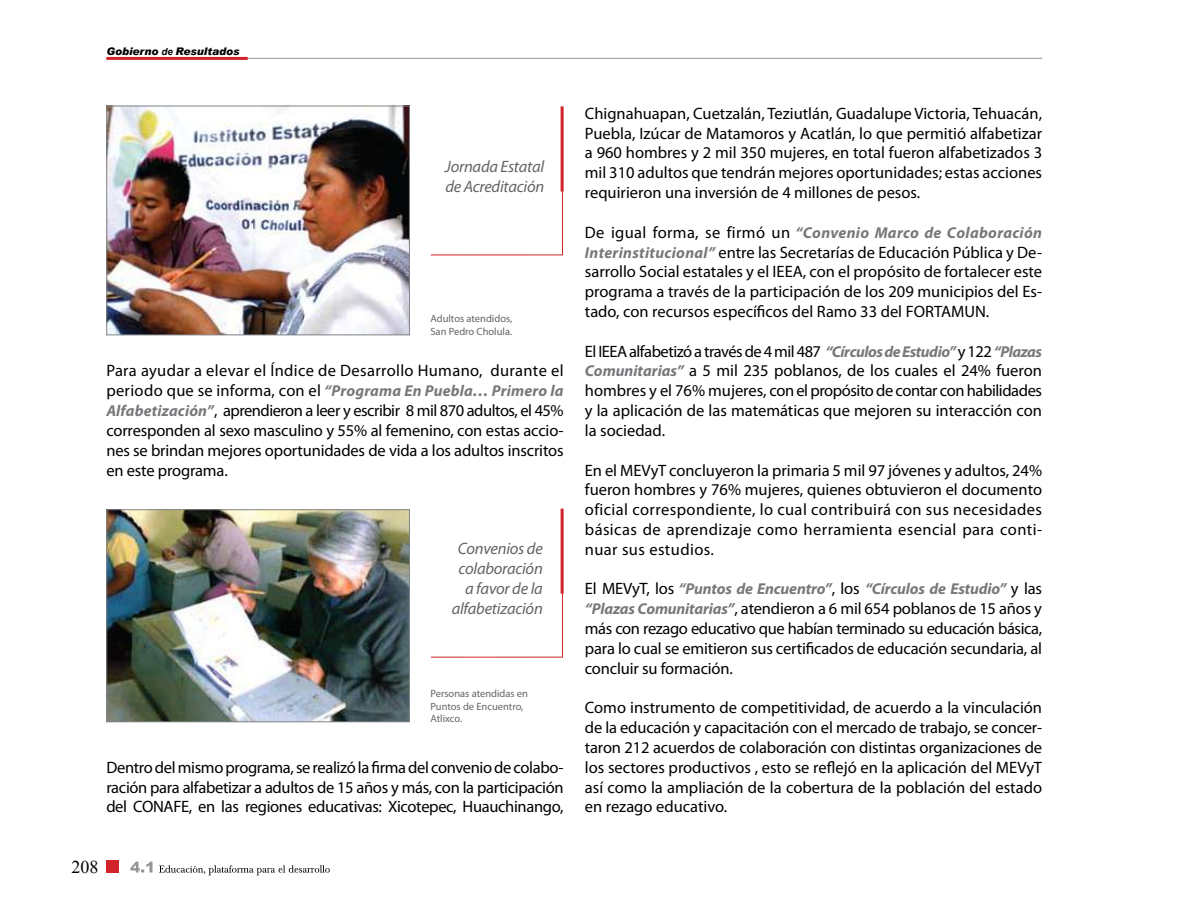
<style>
.page{position:relative;width:1191px;height:915px;background:#fff}
.page>*{position:absolute;margin:0;border:0;box-sizing:border-box;transform-origin:0 0}
.t1{font:18px "Times New Roman";color:#000}
.t2{font:16.5px/19.8px "Myriad Pro";color:#000;text-align:justify}
.t3{font:italic 16.5px/19.8px "Myriad Pro";letter-spacing:-.015em;color:#636467;text-align:right}
.t4{font:16.5px "Myriad Pro";letter-spacing:.02em;color:#000}
.t5{font:italic 700 15.75px "Myriad Pro";letter-spacing:.01em;color:#77787b}
.t6{font:italic 700 15.75px "Myriad Pro";letter-spacing:-.01em;color:#77787b}
.t7{font:10.5px/12.6px "Myriad Pro";color:#636467}
.t8{font:italic 900 10.5px "Arial";color:#000}
.s1{font-weight:700;font-size:9.75px}
.s2{font-weight:400;font-style:normal;font-size:16.5px;color:#000}
.s3{font-weight:700;font-style:italic;font-size:15.75px;color:#77787b}
.s4{font-family:"Myriad"}
</style>
<div class="page">
<div style="left:106px;top:860px;width:12px;height:12px;background:#d2232a"></div>
<hr style="left:106px;top:57px;width:142px;height:3px;background:#d2232a">
<hr style="left:248px;top:58px;width:794px;height:1px;background:#939598">
<svg style="left:159px;top:865px;width:171px;height:10px"></svg>
<svg style="left:130px;top:861px;width:22px;height:11px"></svg>
<img style="left:108px;top:511px;width:300px;height:209px">
<div style="left:106px;top:509px;width:304px;height:213px;border:1px solid #808285"></div>
<img style="left:108px;top:108px;width:300px;height:225px">
<div style="left:106px;top:106px;width:304px;height:229px;border:1px solid #808285"></div>
<svg style="left:430px;top:191px;width:133px;height:64px"></svg>
<hr style="left:560px;top:106px;width:3px;height:85px;background:#d2232a">
<svg style="left:431px;top:593px;width:132px;height:64px"></svg>
<hr style="left:560px;top:508px;width:3px;height:85px;background:#d2232a">
<p class="t8" style="left:106px;top:44px;width:135px">Gobierno <span class="s1">de</span> Resultados</p>
<p class="t3" style="left:445px;top:156px;width:101px;text-align:left">Jornada Estatal de Acreditación</p>
<p class="t7" style="left:430px;top:312px;width:83px">Adultos atendidos,<br>San Pedro Cholula.</p>
<p class="t4" style="left:106px;top:360px;width:459px">Para ayudar a elevar el Índice de Desarrollo Humano, durante el</p>
<p class="t5" style="left:106px;top:380px;width:459px"><span class="s2">periodo que se informa, con el</span> “Programa En Puebla… Primero la</p>
<p class="t2" style="left:106px;top:400px;width:459px"><span class="s3">Alfabetización”</span><span class="s4">,</span> aprendieron a leer y escribir 8 mil 870 adultos, el 45% corresponden al sexo masculino y 55% al femenino, con estas accio&shy;nes se brindan mejores oportunidades de vida a los adultos inscritos en este programa.</p>
<p class="t3" style="left:452px;top:538px;width:93px">Convenios de colaboración a favor de la alfabetización</p>
<p class="t7" style="left:430px;top:686px;width:99px">Personas atendidas en<br>Puntos de Encuentro,<br>Atlixco.</p>
<p class="t2" style="left:106px;top:756px;width:459px">Dentro del mismo programa, se realizó la firma del convenio de colabo&shy;ración para alfabetizar a adultos de 15 años y más, con la participación del CONAFE, en las regiones educativas: Xicotepec, Huauchinango,</p>
<p class="t1" style="left:72px;top:854px;width:28px">208</p>
<p class="t2" style="left:585px;top:103px;width:459px">Chignahuapan, Cuetzalán, Teziutlán, Guadalupe Victoria, Tehuacán, Puebla, Izúcar de Matamoros y Acatlán, lo que permitió alfabetizar a 960 hombres y 2 mil 350 mujeres, en total fueron alfabetizados 3 mil 310 adultos que tendrán mejores oportunidades; estas acciones requirieron una inversión de 4 millones de pesos.</p>
<p class="t5" style="left:585px;top:222px;width:459px"><span class="s2">De igual forma, se firmó un</span> “Convenio Marco de Colaboración</p>
<p class="t2" style="left:585px;top:242px;width:459px"><span class="s3">Interinstitucional”</span> entre las Secretarías de Educación Pública y De&shy;sarrollo Social estatales y el IEEA, con el propósito de fortalecer este programa a través de la participación de los 209 municipios del Es&shy;tado, con recursos específicos del Ramo 33 del FORTAMUN.</p>
<p class="t2" style="left:585px;top:341px;width:459px">El IEEA alfabetizó a través de 4 mil 487 <span class="s3">“Círculos de Estudio”</span> y 122 <span class="s3">“Plazas Comunitarias”</span> a 5 mil 235 poblanos, de los cuales el 24% fueron hombres y el 76% mujeres, con el propósito de contar con habilidades y la aplicación de las matemáticas que mejoren su interacción con la sociedad.</p>
<p class="t2" style="left:585px;top:459px;width:459px">En el MEVyT concluyeron la primaria 5 mil 97 jóvenes y adultos, 24% fueron hombres y 76% mujeres, quienes obtuvieron el documento oficial correspondiente, lo cual contribuirá con sus necesidades básicas de aprendizaje como herramienta esencial para conti&shy;nuar sus estudios.</p>
<p class="t6" style="left:585px;top:578px;width:459px"><span class="s2">El MEVyT, los</span> “Puntos de Encuentro”<span class="s2">, los</span> “Círculos de Estudio” <span class="s2">y las</span></p>
<p class="t2" style="left:585px;top:598px;width:459px"><span class="s3">“Plazas Comunitarias”</span>, atendieron a 6 mil 654 poblanos de 15 años y más con rezago educativo que habían terminado su educación básica, para lo cual se emitieron sus certificados de educación secundaria, al concluir su formación.</p>
<p class="t2" style="left:585px;top:697px;width:459px">Como instrumento de competitividad, de acuerdo a la vinculación de la educación y capacitación con el mercado de trabajo, se concer&shy;taron 212 acuerdos de colaboración con distintas organizaciones de los sectores productivos , esto se reflejó en la aplicación del MEVyT así como la ampliación de la cobertura de la población del estado en rezago educativo.</p>
</div>
